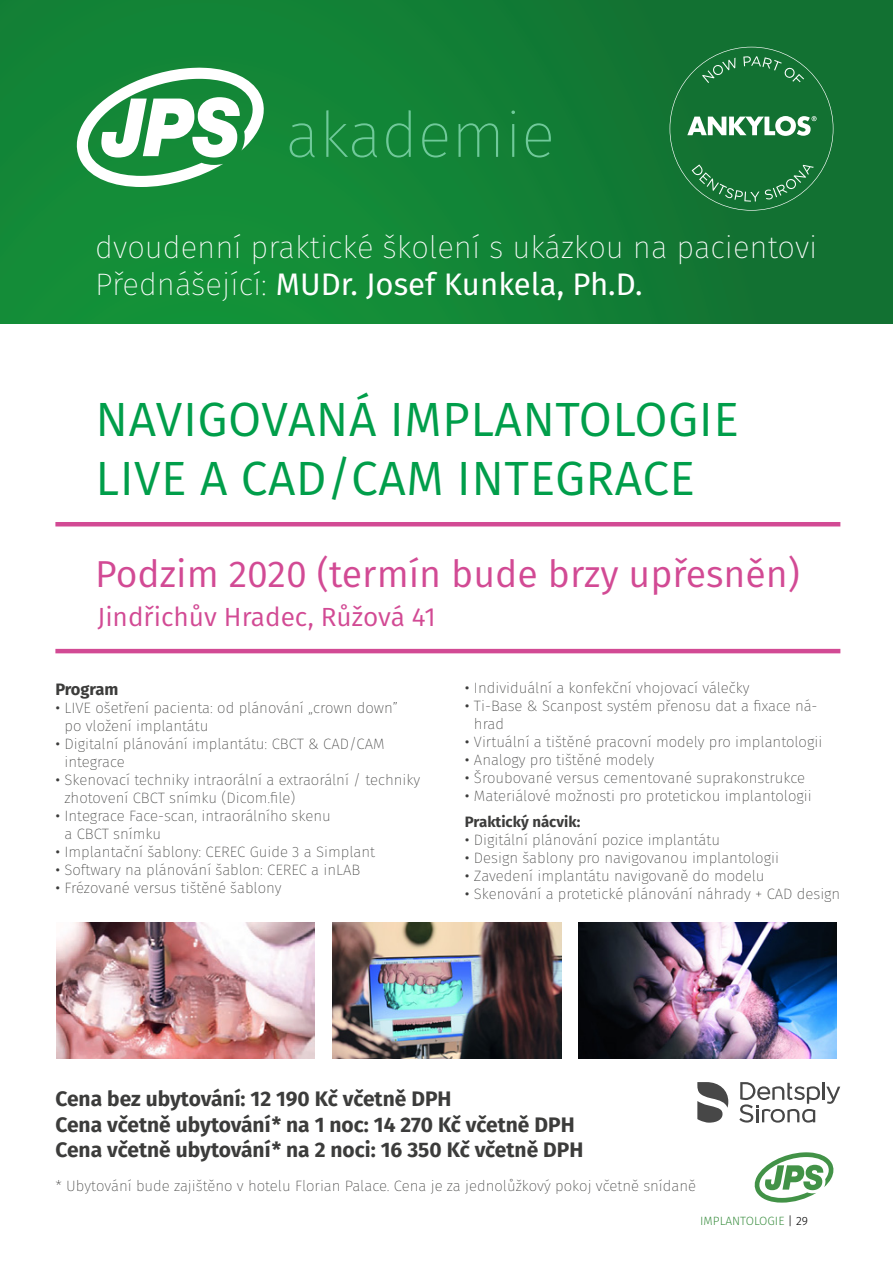
<style>
.page{position:relative;width:893px;height:1263px;background:#fff}
.page>*{position:absolute;margin:0;border:0;box-sizing:border-box;transform-origin:0 0}
.t1{font:200 63.15px "Fira Sans";color:#70c99a}
.t2{font:48px/58.5px "Fira Sans";letter-spacing:.01em;color:#009e4a}
.t3{font:37.5px "Fira Sans";color:#d24a94}
.t4{font:200 31.05px/37.3px "Fira Sans";color:#fff}
.t5{font:26.25px "Fira Sans";color:#d24a94}
.t6{font:700 21px/25.2px "Fira Sans";color:#3c3c3b}
.t7{font:700 16.5px "Fira Sans";letter-spacing:-.015em;color:#3c3c3b}
.t8{font:200 15px/18px "Fira Sans";color:#3c3c3b}
.t9{font:300 12px "Fira Sans";color:#429247}
.s1{font-weight:400}
.s2{font-weight:700}
.s3{color:#000}
</style>
<div class="page">
<div style="left:0;top:0;width:893px;height:323px;background:linear-gradient(to right,#139139,#127032)"></div>
<hr style="left:55px;top:522px;width:785px;height:4px;background:#d24a94">
<hr style="left:55px;top:649px;width:785px;height:4px;background:#d24a94">
<svg style="left:670px;top:47px;width:163px;height:164px;background:#267d43"></svg>
<svg style="left:75px;top:68px;width:191px;height:119px"></svg>
<svg style="left:754px;top:1152px;width:80px;height:50px"></svg>
<svg style="left:739px;top:1082px;width:101px;height:40px"></svg>
<svg style="left:697px;top:1082px;width:31px;height:41px"></svg>
<img style="left:57px;top:923px;width:257px;height:136px">
<img style="left:579px;top:923px;width:257px;height:136px">
<img style="left:332px;top:923px;width:229px;height:136px">
<h1 class="t1" style="left:286px;top:91px;width:271px">akademie</h1>
<h3 class="t4" style="left:95px;top:228px;width:723px">dvoudenní praktické školení s ukázkou na pacientovi<br>Přednášející: <span class="s1">MUDr. Josef Kunkela, Ph.D.</span></h3>
<h2 class="t2" style="left:96px;top:389px;width:645px">NAVIGOVANÁ IMPLANTOLOGIE<br>LIVE A CAD/CAM INTEGRACE</h2>
<h3 class="t3" style="left:95px;top:546px;width:706px">Podzim 2020 (termín bude brzy upřesněn)</h3>
<h3 class="t5" style="left:97px;top:598px;width:340px">Jindřichův Hradec, Růžová 41</h3>
<p class="t7" style="left:55px;top:675px;width:64px">Program</p>
<p class="t8" style="left:64px;top:698px;width:335px;text-indent:-9px"><span class="s1">•</span> LIVE ošetření pacienta: od plánování „crown down” po vložení implantátu</p>
<p class="t8" style="left:64px;top:734px;width:322px;text-indent:-9px"><span class="s1">•</span> Digitalní plánování implantátu: CBCT &amp; CAD/CAM integrace</p>
<p class="t8" style="left:64px;top:770px;width:357px;text-indent:-9px"><span class="s1">•</span> Skenovací techniky intraorální a extraorální / techniky zhotovení CBCT snímku (Dicom.file)</p>
<p class="t8" style="left:64px;top:806px;width:268px;text-indent:-9px"><span class="s1">•</span> Integrace Face-scan, intraorálního skenu a CBCT snímku</p>
<p class="t8" style="left:55px;top:842px;width:321px"><span class="s1">•</span> Implantační šablony: CEREC Guide 3 a Simplant</p>
<p class="t8" style="left:55px;top:860px;width:306px"><span class="s1">•</span> Softwary na plánování šablon: CEREC a inLAB</p>
<p class="t8" style="left:55px;top:878px;width:228px"><span class="s1">•</span> Frézované versus tištěné šablony</p>
<p class="t8" style="left:465px;top:679px;width:286px"><span class="s1">•</span> Individuální a konfekční vhojovací válečky</p>
<p class="t8" style="left:474px;top:697px;width:345px;text-indent:-9px"><span class="s1">•</span> Ti-Base &amp; Scanpost systém přenosu dat a fixace ná&shy;hrad</p>
<p class="t8" style="left:465px;top:733px;width:359px"><span class="s1">•</span> Virtuální a tištěné pracovní modely pro implantologii</p>
<p class="t8" style="left:465px;top:751px;width:191px"><span class="s1">•</span> Analogy pro tištěné modely</p>
<p class="t8" style="left:465px;top:769px;width:342px"><span class="s1">•</span> Šroubované versus cementované suprakonstrukce</p>
<p class="t8" style="left:465px;top:783px;width:348px;line-height:25.5px"><span class="s1">•</span> Materiálové možnosti pro protetickou implantologii<br><span class="s2">Praktický nácvik:</span></p>
<p class="t8" style="left:465px;top:831px;width:257px"><span class="s1">•</span> Digitální plánování pozice implantátu</p>
<p class="t8" style="left:465px;top:849px;width:315px"><span class="s1">•</span> Design šablony pro navigovanou implantologii</p>
<p class="t8" style="left:465px;top:867px;width:301px"><span class="s1">•</span> Zavedení implantátu navigovaně do modelu</p>
<p class="t8" style="left:465px;top:885px;width:377px"><span class="s1">•</span> Skenování a protetické plánování náhrady + CAD design</p>
<h3 class="t6" style="left:55px;top:1085px;width:530px">Cena bez ubytování: 12 190 Kč včetně DPH<br>Cena včetně ubytování* na 1 noc: 14 270 Kč včetně DPH<br>Cena včetně ubytování* na 2 noci: 16 350 Kč včetně DPH</h3>
<p class="t8" style="left:55px;top:1176px;width:642px">* Ubytování bude zajištěno v hotelu Florian Palace. Cena je za jednolůžkový pokoj včetně snídaně</p>
<p class="t9" style="left:700px;top:1212px;width:109px">IMPLANTOLOGIE <span class="s3">| 29</span></p>
</div>
